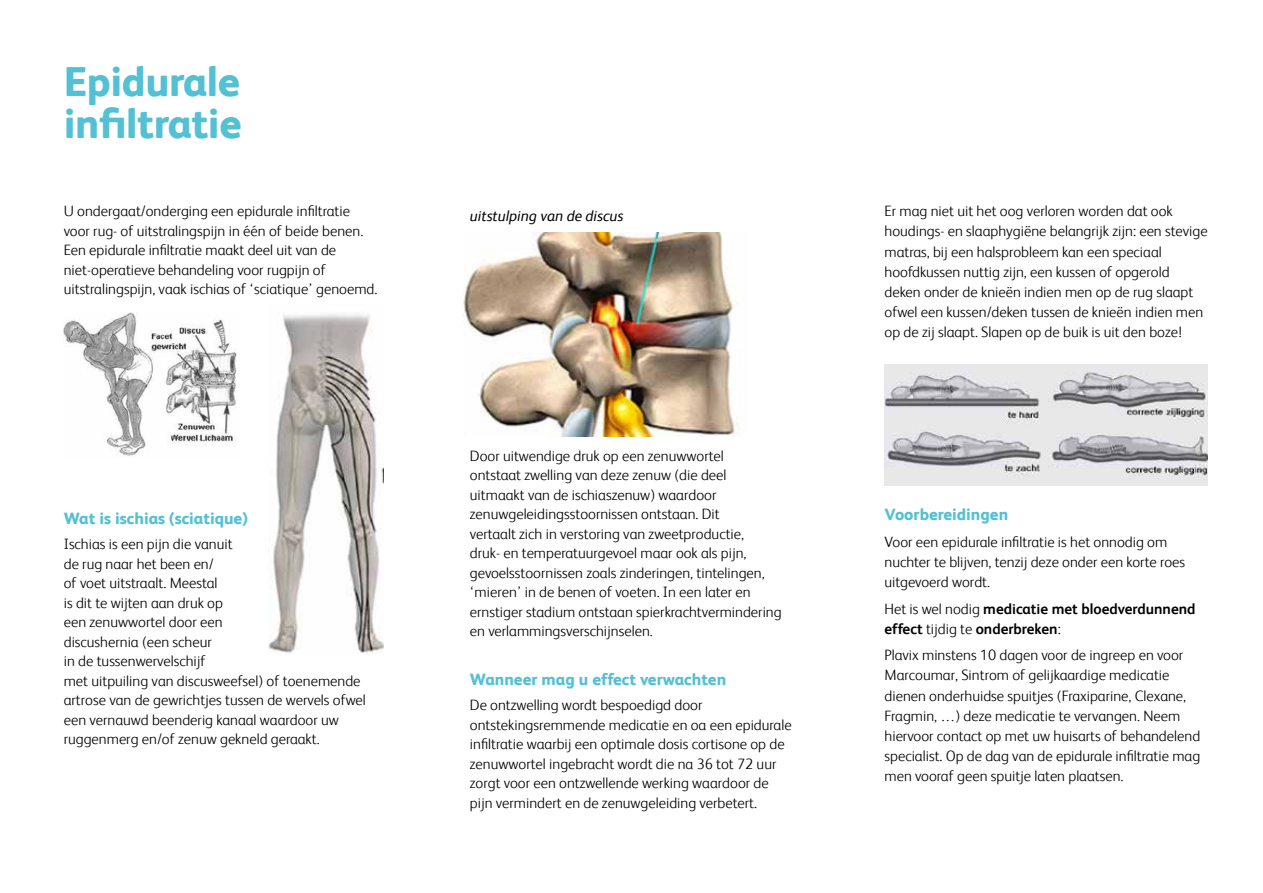
<style>
.page{position:relative;width:1263px;height:893px;background:#fff}
.page>*{position:absolute;margin:0;border:0;box-sizing:border-box;transform-origin:0 0}
.t1{font:800 42px/42px "FS Albert";letter-spacing:-.01em;color:#54c0d3}
.t2{font:800 16.5px "FS Albert";color:#54c0d3}
.t3{font:300 15px/19.5px "FS Albert";color:#000}
.t4{font:700 15px/20.2px "FS Albert";color:#000}
.t5{font:italic 15px "FS Albert";color:#000}
.s1{font-weight:300}
</style>
<div class="page">
<img style="left:64px;top:313px;width:173px;height:143px">
<img style="left:268px;top:314px;width:115px;height:341px">
<img style="left:463px;top:233px;width:276px;height:204px">
<img style="left:884px;top:365px;width:324px;height:121px">
<h1 class="t1" style="left:64px;top:59px;width:179px">Epidurale infiltratie</h1>
<p class="t3" style="left:64px;top:201px;width:315px">U ondergaat/onderging een epidurale infiltratie voor rug- of uitstralingspijn in één of beide benen.<br>Een epidurale infiltratie maakt deel uit van de niet-operatieve behandeling voor rugpijn of uitstralingspijn, vaak ischias of ‘sciatique’ genoemd.</p>
<p class="t2" style="left:64px;top:506px;width:185px">Wat is ischias (sciatique)</p>
<p class="t3" style="left:64px;top:534px;width:304px">Ischias is een pijn die vanuit<br>de rug naar het been en/<br>of voet uitstraalt. Meestal<br>is dit te wijten aan druk op<br>een zenuwwortel door een<br>discushernia (een scheur<br>in de tussenwervelschijf<br>met uitpuiling van discusweefsel) of toenemende artrose van de gewrichtjes tussen de wervels ofwel een vernauwd beenderig kanaal waardoor uw ruggenmerg en/of zenuw gekneld geraakt.</p>
<p class="t5" style="left:470px;top:205px;width:155px">uitstulping van de discus</p>
<p class="t3" style="left:470px;top:445px;width:313px">Door uitwendige druk op een zenuwwortel<br>ontstaat zwelling van deze zenuw (die deel uitmaakt van de ischiaszenuw) waardoor zenuwgeleidingsstoornissen ontstaan. Dit<br>vertaalt zich in verstoring van zweetproductie,<br>druk- en temperatuurgevoel maar ook als pijn, gevoelsstoornissen zoals zinderingen, tintelingen, ‘mieren’ in de benen of voeten. In een later en ernstiger stadium ontstaan spierkrachtvermindering en verlammingsverschijnselen.</p>
<p class="t2" style="left:470px;top:667px;width:258px">Wanneer mag u effect verwachten</p>
<p class="t3" style="left:470px;top:695px;width:323px">De ontzwelling wordt bespoedigd door ontstekingsremmende medicatie en oa een epidurale infiltratie waarbij een optimale dosis cortisone op de zenuwwortel ingebracht wordt die na 36 tot 72 uur zorgt voor een ontzwellende werking waardoor de pijn vermindert en de zenuwgeleiding verbetert.</p>
<p class="t3" style="left:884px;top:200px;width:325px;line-height:20.1px">Er mag niet uit het oog verloren worden dat ook houdings- en slaaphygiëne belangrijk zijn: een stevige matras, bij een halsprobleem kan een speciaal hoofdkussen nuttig zijn, een kussen of opgerold deken onder de knieën indien men op de rug slaapt ofwel een kussen/deken tussen de knieën indien men op de zij slaapt. Slapen op de buik is uit den boze!</p>
<p class="t2" style="left:884px;top:502px;width:125px">Voorbereidingen</p>
<p class="t3" style="left:884px;top:531px;width:302px;line-height:20.2px">Voor een epidurale infiltratie is het onnodig om nuchter te blijven, tenzij deze onder een korte roes uitgevoerd wordt.</p>
<p class="t4" style="left:884px;top:598px;width:312px"><span class="s1">Het is wel nodig</span> medicatie met bloedverdunnend effect <span class="s1">tijdig te</span> onderbreken<span class="s1">:</span></p>
<p class="t3" style="left:884px;top:644px;width:317px;line-height:20.2px">Plavix minstens 10 dagen voor de ingreep en voor Marcoumar, Sintrom of gelijkaardige medicatie dienen onderhuidse spuitjes (Fraxiparine, Clexane, Fragmin, …) deze medicatie te vervangen. Neem hiervoor contact op met uw huisarts of behandelend specialist. Op de dag van de epidurale infiltratie mag men vooraf geen spuitje laten plaatsen.</p>
</div>
